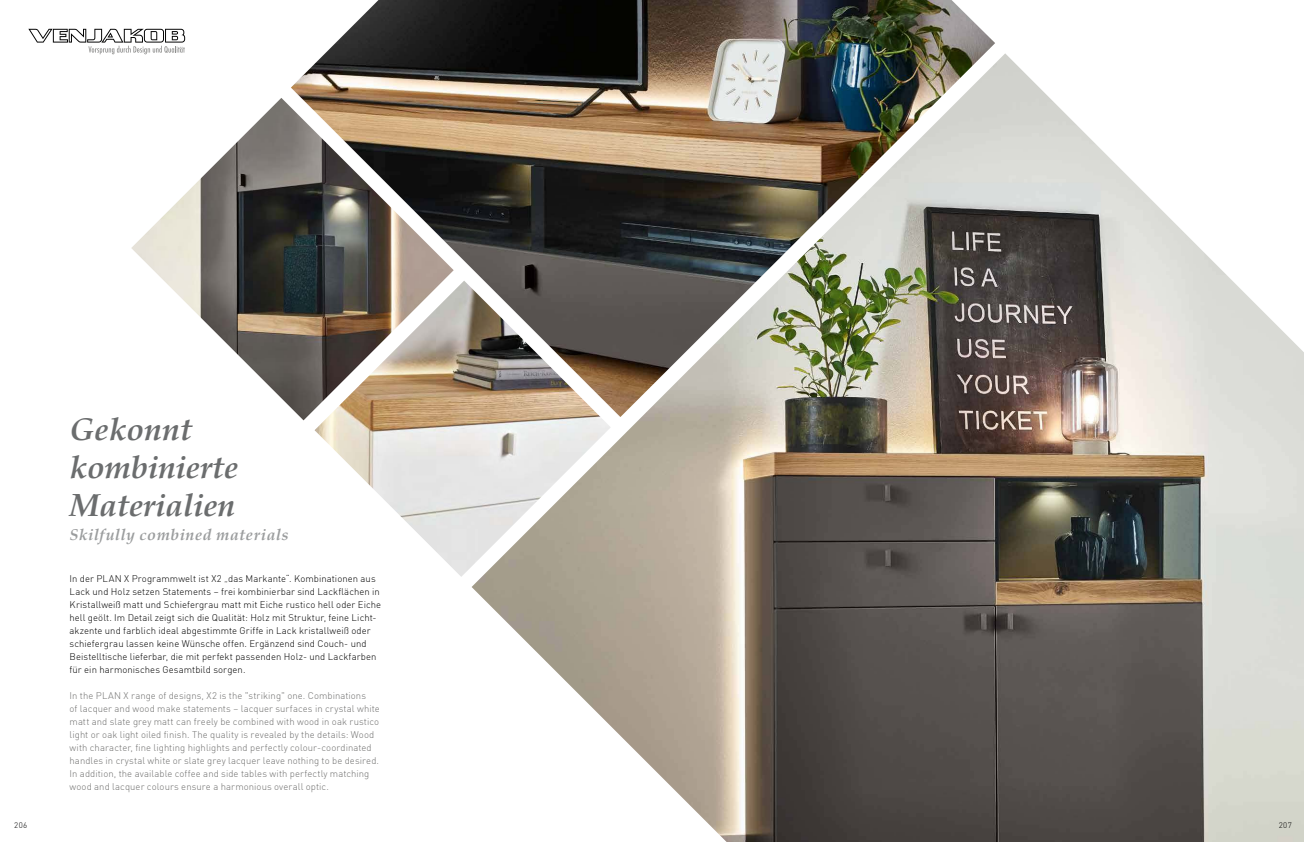
<style>
.page{position:relative;width:1304px;height:842px;background:#fff}
.page>*{position:absolute;margin:0;border:0;box-sizing:border-box;transform-origin:0 0}
.t1{font:italic 700 32px/38px "Palatino";letter-spacing:-.01em;color:#6b6d6e}
.t2{font:italic 700 16px "Palatino";letter-spacing:.03em;color:#9b9d9e}
.t3{font:300 9.5px/13px "DIN Offc";letter-spacing:.01em;color:#6f6f6e}
.t4{font:300 9.5px/13px "DIN Offc";letter-spacing:.005em;color:#000}
.t5{font:300 8px "DIN Offc";letter-spacing:.05em;color:#000}
</style>
<div class="page">
<img style="left:472px;top:53px;width:832px;height:789px">
<img style="left:315px;top:417px;width:296px;height:160px">
<img style="left:131px;top:98px;width:323px;height:322px">
<img style="left:291px;top:0;width:704px;height:417px">
<svg style="left:28px;top:29px;width:157px;height:25px"></svg>
<h1 class="t1" style="left:70px;top:414px;width:170px">Gekonnt kombinierte<br>Materialien</h1>
<h2 class="t2" style="left:70px;top:529px;width:221px">Skilfully combined materials</h2>
<p class="t4" style="left:70px;top:572px;width:313px">In der PLAN X Programmwelt ist X2 „das Markante“. Kombinationen aus Lack und Holz setzen Statements – frei kombinierbar sind Lackflächen in Kristallweiß matt und Schiefergrau matt mit Eiche rustico hell oder Eiche hell geölt. Im Detail zeigt sich die Qualität: Holz mit Struktur, feine Licht&shy;akzente und farblich ideal abgestimmte Griffe in Lack kristallweiß oder schiefergrau lassen keine Wünsche offen. Ergänzend sind Couch- und Beistelltische lieferbar, die mit perfekt passenden Holz- und Lackfarben für ein harmonisches Gesamtbild sorgen.</p>
<p class="t3" style="left:70px;top:688px;width:312px">In the PLAN X range of designs, X2 is the "striking" one. Combinations<br>of lacquer and wood make statements – lacquer surfaces in crystal white matt and slate grey matt can freely be combined with wood in oak rustico light or oak light oiled finish. The quality is revealed by the details: Wood with character, fine lighting highlights and perfectly colour-coordinated handles in crystal white or slate grey lacquer leave nothing to be desired.<br>In addition, the available coffee and side tables with perfectly matching wood and lacquer colours ensure a harmonious overall optic.</p>
<p class="t5" style="left:14px;top:822px;width:15px">206</p>
<p class="t5" style="left:1279px;top:822px;width:15px">207</p>
</div>
